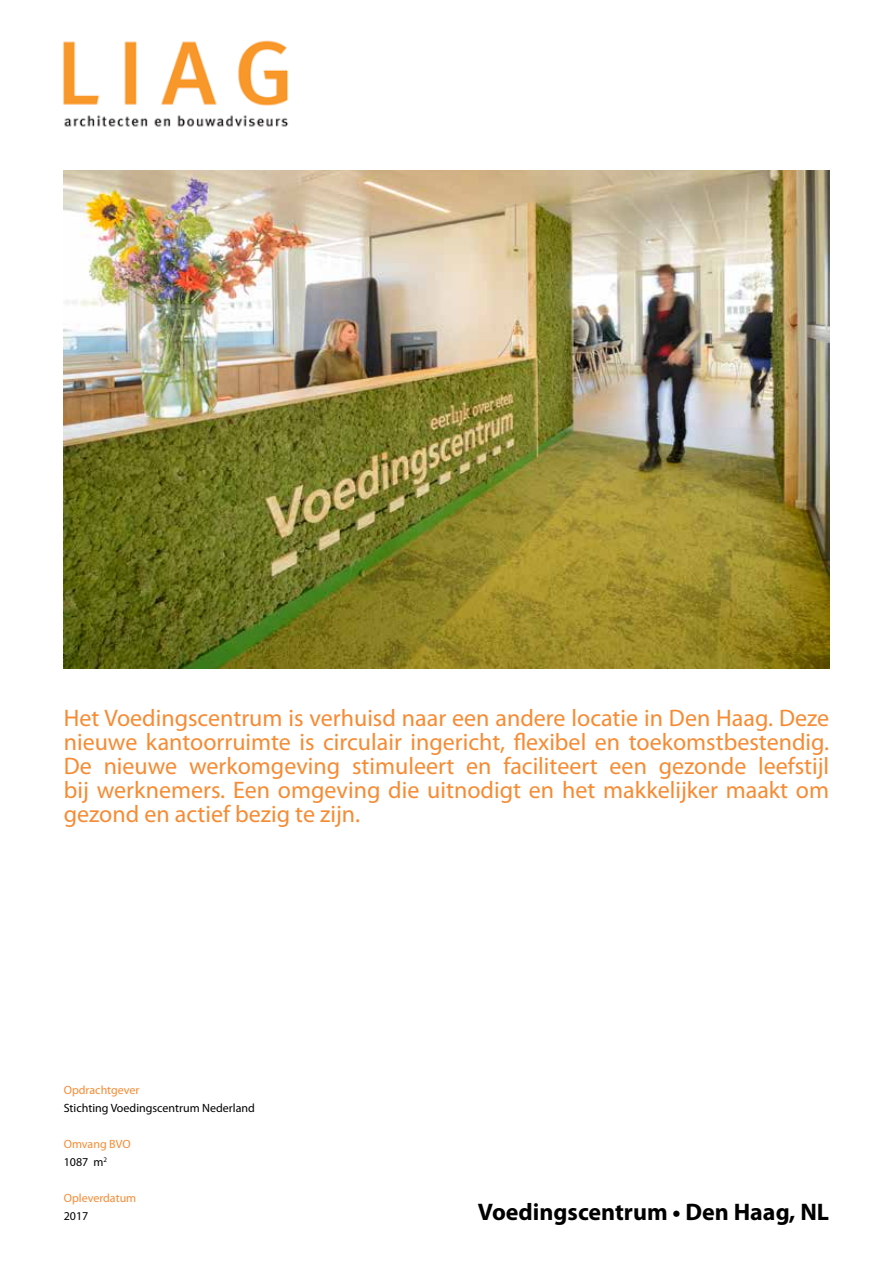
<style>
.page{position:relative;width:893px;height:1263px;background:#fff}
.page>*{position:absolute;margin:0;border:0;box-sizing:border-box;transform-origin:0 0}
.t1{font:24px/24px "Myriad Pro";color:#f68b33;text-align:justify}
.t2{font:700 24px "Myriad Pro";color:#000}
.t3{font:12px/18px "Myriad Pro";color:#f68b33}
.t4{font:12px "Myriad Pro";color:#000}
.s1{color:#000}
</style>
<div class="page">
<img style="left:63px;top:40px;width:225px;height:87px">
<img style="left:64px;top:170px;width:765px;height:498px">
<p class="t1" style="left:64px;top:705px;width:767px">Het Voedingscentrum is verhuisd naar een andere locatie in Den Haag. Deze nieuwe kantoorruimte is circulair ingericht, flexibel en toekomstbestendig.<br>De nieuwe werkomgeving stimuleert en faciliteert een gezonde leefstijl bij werknemers. Een omgeving die uitnodigt en het makkelijker maakt om gezond en actief bezig te zijn.</p>
<p class="t3" style="left:64px;top:1081px;width:77px">Opdrachtgever</p>
<p class="t4" style="left:64px;top:1100px;width:193px">Stichting Voedingscentrum Nederland</p>
<p class="t3" style="left:64px;top:1135px;width:69px">Omvang BVO<br><span class="s1">1087 m</span><sup>2</sup></p>
<p class="t3" style="left:64px;top:1189px;width:74px">Opleverdatum</p>
<p class="t4" style="left:64px;top:1208px;width:26px">2017</p>
<p class="t2" style="left:478px;top:1196px;width:353px">Voedingscentrum • Den Haag, NL</p>
</div>
